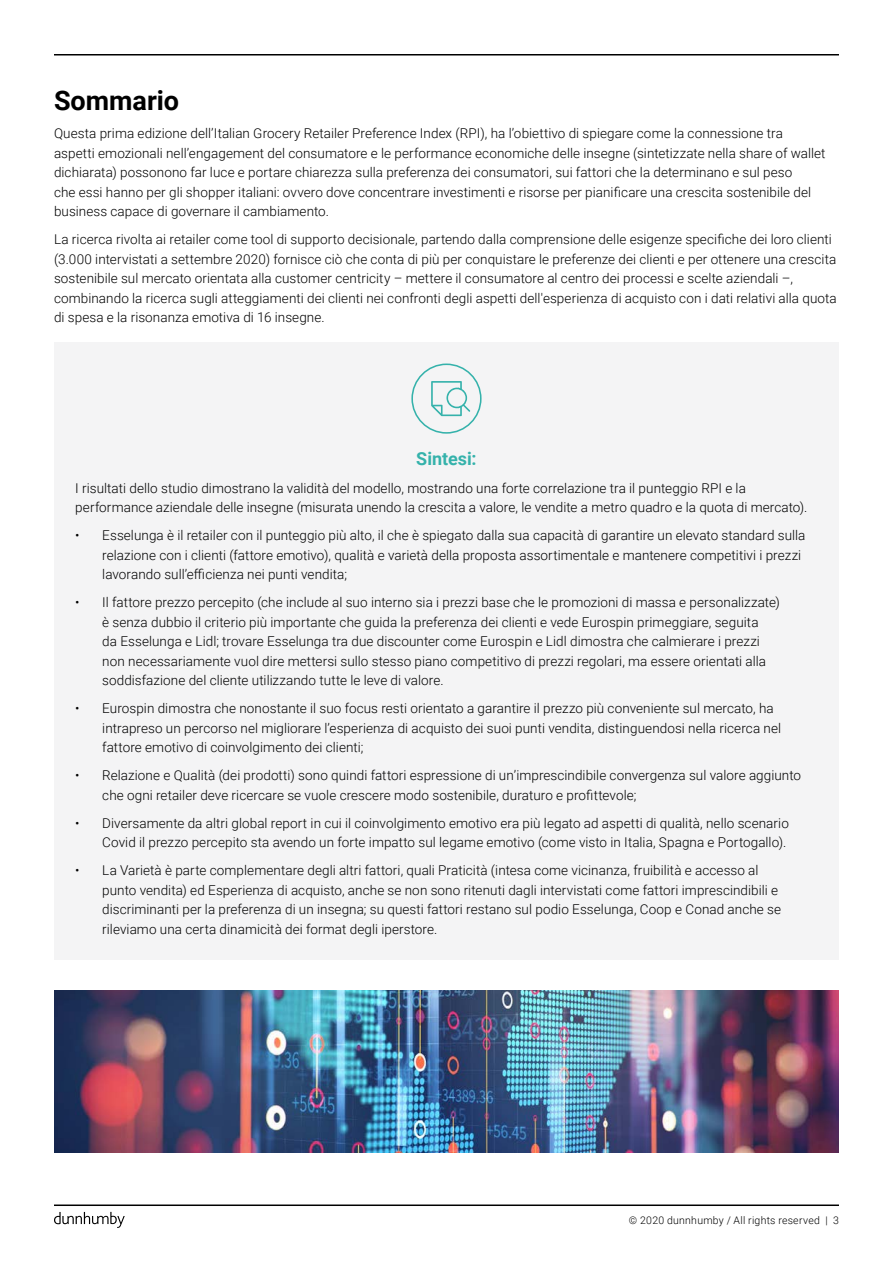
<style>
.page{position:relative;width:893px;height:1263px;background:#fff}
.page>*{position:absolute;margin:0;border:0;box-sizing:border-box;transform-origin:0 0}
.t1{font:700 27px "Roboto";color:#000}
.t2{font:700 18px "Roboto";color:#35b2ab}
.t3{font:300 13.5px/19.5px "Roboto";letter-spacing:.005em;color:#000}
.t4{font:300 10.5px "Roboto";letter-spacing:.025em;color:#000}
</style>
<div class="page">
<hr style="left:54px;top:54px;width:785px;height:2px;background:#000">
<svg style="left:54px;top:1212px;width:71px;height:16px"></svg>
<hr style="left:54px;top:1204px;width:785px;height:2px;background:#000">
<div style="left:54px;top:342px;width:785px;height:617px;background:#f4f4f5"></div>
<svg style="left:411px;top:363px;width:71px;height:71px"></svg>
<img style="left:54px;top:990px;width:785px;height:162px">
<h1 class="t1" style="left:54px;top:82px;width:126px">Sommario</h1>
<p class="t3" style="left:54px;top:123px;width:773px">Questa prima edizione dell’Italian Grocery Retailer Preference Index (RPI), ha l’obiettivo di spiegare come la connessione tra aspetti emozionali nell’engagement del consumatore e le performance economiche delle insegne (sintetizzate nella share of wallet dichiarata) possonono far luce e portare chiarezza sulla preferenza dei consumatori, sui fattori che la determinano e sul peso<br>che essi hanno per gli shopper italiani: ovvero dove concentrare investimenti e risorse per pianificare una crescita sostenibile del business capace di governare il cambiamento.</p>
<p class="t3" style="left:54px;top:229px;width:784px">La ricerca rivolta ai retailer come tool di supporto decisionale, partendo dalla comprensione delle esigenze specifiche dei loro clienti (3.000 intervistati a settembre 2020) fornisce ciò che conta di più per conquistare le preferenze dei clienti e per ottenere una crescita sostenibile sul mercato orientata alla customer centricity – mettere il consumatore al centro dei processi e scelte aziendali –, combinando la ricerca sugli atteggiamenti dei clienti nei confronti degli aspetti dell'esperienza di acquisto con i dati relativi alla quota di spesa e la risonanza emotiva di 16 insegne.</p>
<h2 class="t2" style="left:416px;top:446px;width:62px">Sintesi:</h2>
<p class="t3" style="left:75px;top:478px;width:734px">I risultati dello studio dimostrano la validità del modello, mostrando una forte correlazione tra il punteggio RPI e la performance aziendale delle insegne (misurata unendo la crescita a valore, le vendite a metro quadro e la quota di mercato).</p>
<p class="t3" style="left:102px;top:525px;width:705px;text-indent:-27px">• Esselunga è il retailer con il punteggio più alto, il che è spiegato dalla sua capacità di garantire un elevato standard sulla relazione con i clienti (fattore emotivo), qualità e varietà della proposta assortimentale e mantenere competitivi i prezzi lavorando sull’efficienza nei punti vendita;</p>
<p class="t3" style="left:102px;top:592px;width:679px;text-indent:-27px">• Il fattore prezzo percepito (che include al suo interno sia i prezzi base che le promozioni di massa e personalizzate) è senza dubbio il criterio più importante che guida la preferenza dei clienti e vede Eurospin primeggiare, seguita<br>da Esselunga e Lidl; trovare Esselunga tra due discounter come Eurospin e Lidl dimostra che calmierare i prezzi non necessariamente vuol dire mettersi sullo stesso piano competitivo di prezzi regolari, ma essere orientati alla soddisfazione del cliente utilizzando tutte le leve di valore.</p>
<p class="t3" style="left:102px;top:698px;width:680px;text-indent:-27px">• Eurospin dimostra che nonostante il suo focus resti orientato a garantire il prezzo più conveniente sul mercato, ha intrapreso un percorso nel migliorare l’esperienza di acquisto dei suoi punti vendita, distinguendosi nella ricerca nel fattore emotivo di coinvolgimento dei clienti;</p>
<p class="t3" style="left:102px;top:765px;width:700px;text-indent:-27px">• Relazione e Qualità (dei prodotti) sono quindi fattori espressione di un’imprescindibile convergenza sul valore aggiunto che ogni retailer deve ricercare se vuole crescere modo sostenibile, duraturo e profittevole;</p>
<p class="t3" style="left:75px;top:813px;width:715px;text-align:right">• Diversamente da altri global report in cui il coinvolgimento emotivo era più legato ad aspetti di qualità, nello scenario<br>Covid il prezzo percepito sta avendo un forte impatto sul legame emotivo (come visto in Italia, Spagna e Portogallo).</p>
<p class="t3" style="left:102px;top:860px;width:680px;text-indent:-27px">• La Varietà è parte complementare degli altri fattori, quali Praticità (intesa come vicinanza, fruibilità e accesso al punto vendita) ed Esperienza di acquisto, anche se non sono ritenuti dagli intervistati come fattori imprescindibili e discriminanti per la preferenza di un insegna; su questi fattori restano sul podio Esselunga, Coop e Conad anche se rileviamo una certa dinamicità dei format degli iperstore.</p>
<p class="t4" style="left:629px;top:1213px;width:211px">© 2020 dunnhumby / All rights reserved | 3</p>
</div>
